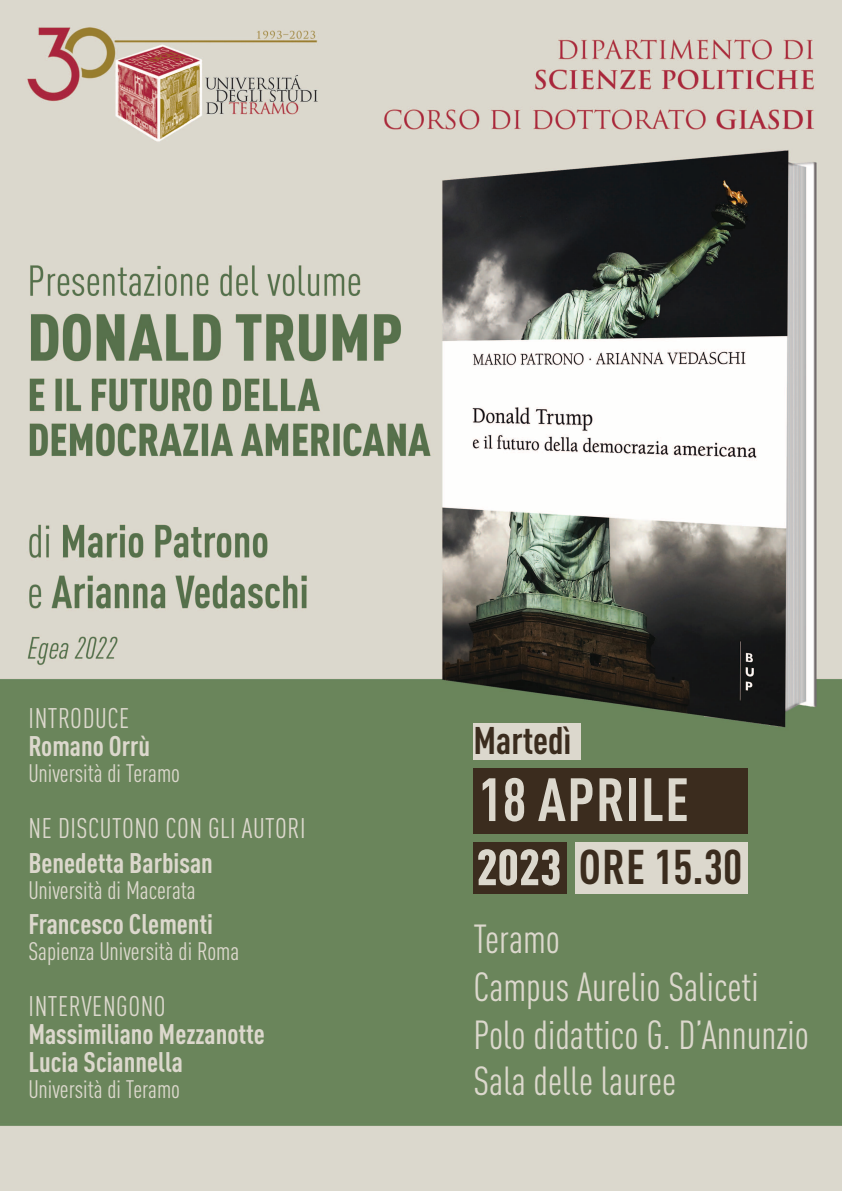
<style>
.page{position:relative;width:842px;height:1191px;background:#fff}
.page>*{position:absolute;margin:0;border:0;box-sizing:border-box;transform-origin:0 0}
.t1{font:700 condensed 60px "DIN Pro";letter-spacing:.02em;color:#dcd8cd}
.t2{font:700 condensed 48px "DIN Pro";letter-spacing:.01em;color:#3b2c1e}
.t3{font:condensed 40px/47.3px "DIN Pro";color:#dcd8cd}
.t4{font:700 condensed 38px "DIN Pro";color:#3b2c1e}
.t5{font:700 condensed 28px/28px "DIN Pro";color:#dcd8cd}
.t6{font:condensed 28px "DIN Pro";letter-spacing:.02em;color:#dcd8cd}
.t7{font:condensed 25px "DIN Pro";color:#dcd8cd}
.s1{font-weight:900;font-size:50px;color:#dcd8cd}
</style>
<div class="page">
<img style="left:0;top:0;width:842px;height:1191px">
<div style="left:473px;top:723px;width:108px;height:37px;background:#dcd8cd"></div>
<div style="left:575px;top:842px;width:173px;height:51px;background:#dcd8cd"></div>
<div style="left:473px;top:842px;width:94px;height:51px;background:#3b2c1e"></div>
<div style="left:473px;top:768px;width:275px;height:65px;background:#3b2c1e"></div>
<p class="t6" style="left:29px;top:702px;width:102px">INTRODUCE</p>
<p class="t5" style="left:28px;top:732px;width:123px">Romano Orrù</p>
<p class="t7" style="left:28px;top:758px;width:153px">Università di Teramo</p>
<p class="t6" style="left:29px;top:812px;width:278px">NE DISCUTONO CON GLI AUTORI</p>
<p class="t5" style="left:28px;top:849px;width:186px">Benedetta Barbisan</p>
<p class="t7" style="left:28px;top:875px;width:169px">Università di Macerata</p>
<p class="t5" style="left:28px;top:910px;width:186px">Francesco Clementi</p>
<p class="t7" style="left:28px;top:936px;width:212px">Sapienza Università di Roma</p>
<p class="t6" style="left:29px;top:990px;width:139px">INTERVENGONO</p>
<p class="t5" style="left:28px;top:1020px;width:238px">Massimiliano Mezzanotte<br>Lucia Sciannella</p>
<p class="t7" style="left:28px;top:1074px;width:153px">Università di Teramo</p>
<h3 class="t4" style="left:473px;top:719px;width:100px">Martedì</h3>
<h1 class="t1" style="left:478px;top:765px;width:212px">18 APRILE</h1>
<h2 class="t2" style="left:476px;top:839px;width:267px"><span class="s1">2023</span> ORE 15.30</h2>
<h3 class="t3" style="left:473px;top:915px;width:337px">Teramo<br>Campus Aurelio Saliceti<br>Polo didattico G. D’Annunzio<br>Sala delle lauree</h3>
</div>
